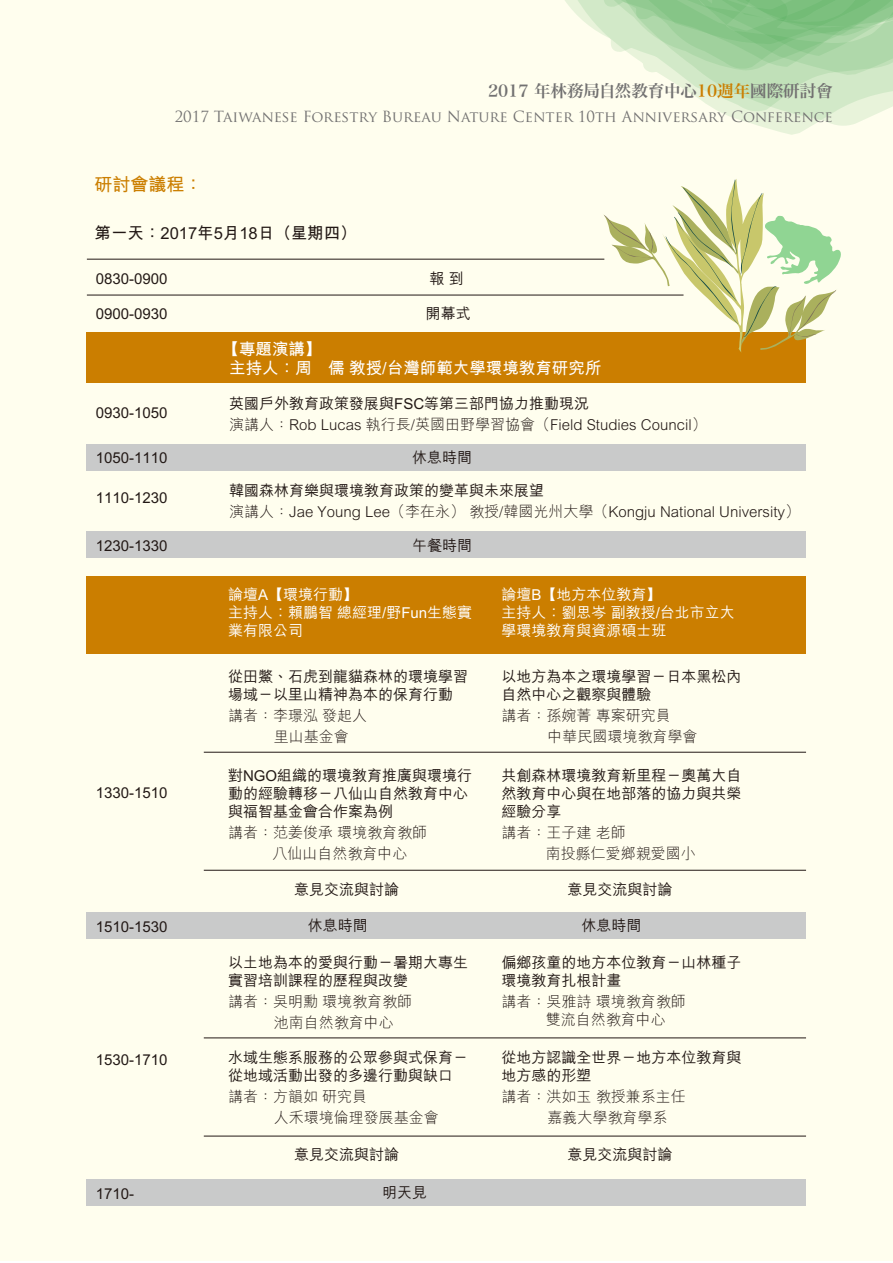
<style>
.page{position:relative;width:893px;height:1263px;background:#fff}
.page>*{position:absolute;margin:0;border:0;box-sizing:border-box;transform-origin:0 0}
.t1{font:700 18px "M Hei";color:#cb7e00}
.t2{font:700 16.5px/19.8px "M Hei";color:#fff}
.t3{font:16.5px "Hira Min Pro W6";color:#727171}
.t4{font:700 16.5px "M Hei";color:#221815}
.t5{font:500 15px/18px "M Hei";color:#221815}
.t6{font:300 15px/21px "M Hei";color:#221815}
.t7{font:500 15px/18px "M Hei";color:#fff}
.t8{font:15px "Trajan Pro";color:#727171}
.s1{color:#cb7e00}
</style>
<div class="page">
<div style="left:0;top:0;width:893px;height:1261px;background:#fffeee"></div>
<svg style="left:761px;top:126px;width:50px;height:9px"></svg>
<svg style="left:565px;top:0;width:328px;height:126px"></svg>
<div style="left:87px;top:444px;width:719px;height:26px;background:#c9caca"></div>
<div style="left:87px;top:531px;width:719px;height:27px;background:#c9caca"></div>
<div style="left:87px;top:912px;width:719px;height:27px;background:#c9caca"></div>
<div style="left:87px;top:576px;width:719px;height:77px;background:#cb7e00"></div>
<div style="left:87px;top:332px;width:719px;height:51px;background:#cb7e00"></div>
<div style="left:87px;top:1179px;width:719px;height:27px;background:#c9caca"></div>
<hr style="left:87px;top:295px;width:596px;height:1px;background:#221815">
<hr style="left:204px;top:752px;width:602px;height:1px;background:#221815">
<hr style="left:204px;top:870px;width:602px;height:1px;background:#221815">
<hr style="left:204px;top:1038px;width:602px;height:1px;background:#221815">
<hr style="left:204px;top:1136px;width:602px;height:1px;background:#221815">
<svg style="left:602px;top:179px;width:239px;height:174px"></svg>
<hr style="left:87px;top:259px;width:517px;height:1px;background:#221815">
<p class="t3" style="left:488px;top:76px;width:346px">2017 年林務局自然教育中心<span class="s1">10週年</span>國際研討會</p>
<p class="t8" style="left:175px;top:107px;width:659px">2017 Taiwanese Forestry Bureau Nature Center 10th Anniversary Conference</p>
<p class="t1" style="left:94px;top:175px;width:109px">研討會議程：</p>
<p class="t4" style="left:94px;top:225px;width:264px">第一天：2017年5月18日（星期四）</p>
<p class="t5" style="left:96px;top:270px;width:73px">0830-0900</p>
<p class="t5" style="left:430px;top:270px;width:36px">報 到</p>
<p class="t5" style="left:96px;top:305px;width:73px">0900-0930</p>
<p class="t5" style="left:426px;top:305px;width:46px">開幕式</p>
<p class="t5" style="left:96px;top:404px;width:73px">0930-1050</p>
<p class="t2" style="left:229px;top:339px;width:374px;text-indent:-7px">【專題演講】<br>主持人：周　儒 教授/台灣師範大學環境教育研究所</p>
<p class="t5" style="left:229px;top:395px;width:361px">英國戶外教育政策發展與FSC等第三部門協力推動現況</p>
<p class="t6" style="left:229px;top:414px;width:479px">演講人：Rob Lucas 執行長/英國田野學習協會（Field Studies Council）</p>
<p class="t5" style="left:96px;top:449px;width:73px">1050-1110</p>
<p class="t5" style="left:412px;top:449px;width:61px">休息時間</p>
<p class="t5" style="left:96px;top:489px;width:73px">1110-1230</p>
<p class="t5" style="left:96px;top:537px;width:73px">1230-1330</p>
<p class="t5" style="left:96px;top:784px;width:73px">1330-1510</p>
<p class="t5" style="left:96px;top:918px;width:73px">1510-1530</p>
<p class="t5" style="left:96px;top:1051px;width:73px">1530-1710</p>
<p class="t5" style="left:229px;top:482px;width:316px">韓國森林育樂與環境教育政策的變革與未來展望</p>
<p class="t6" style="left:229px;top:501px;width:572px">演講人：Jae Young Lee（李在永） 教授/韓國光州大學（Kongju National University）</p>
<p class="t5" style="left:412px;top:537px;width:61px">午餐時間</p>
<p class="t7" style="left:228px;top:585px;width:246px">論壇A【環境行動】<br>主持人：賴鵬智 總經理/野Fun生態實業有限公司</p>
<p class="t7" style="left:502px;top:585px;width:235px">論壇B【地方本位教育】<br>主持人：劉思岑 副教授/台北市立大學環境教育與資源碩士班</p>
<p class="t5" style="left:228px;top:667px;width:241px">從田鱉、石虎到龍貓森林的環境學習場域－以里山精神為本的保育行動</p>
<p class="t6" style="left:274px;top:705px;width:95px;text-indent:-46px">講者：李璟泓 發起人里山基金會</p>
<p class="t5" style="left:228px;top:767px;width:246px">對NGO組織的環境教育推廣與環境行動的經驗轉移－八仙山自然教育中心與福智基金會合作案為例</p>
<p class="t6" style="left:272px;top:823px;width:156px;text-indent:-44px">講者：范姜俊承 環境教育教師八仙山自然教育中心</p>
<p class="t5" style="left:502px;top:667px;width:241px">以地方為本之環境學習－日本黑松內自然中心之觀察與體驗</p>
<p class="t6" style="left:547px;top:705px;width:151px;text-indent:-46px">講者：孫婉菁 專案研究員<br>中華民國環境教育學會</p>
<p class="t5" style="left:502px;top:767px;width:241px;text-align:justify">共創森林環境教育新里程－奧萬大自然教育中心與在地部落的協力與共榮經驗分享</p>
<p class="t6" style="left:546px;top:823px;width:151px;text-indent:-44px">講者：王子建 老師<br>南投縣仁愛鄉親愛國小</p>
<p class="t5" style="left:294px;top:880px;width:106px">意見交流與討論</p>
<p class="t5" style="left:568px;top:880px;width:106px">意見交流與討論</p>
<p class="t5" style="left:308px;top:917px;width:61px">休息時間</p>
<p class="t5" style="left:581px;top:917px;width:61px">休息時間</p>
<p class="t5" style="left:228px;top:954px;width:241px">以土地為本的愛與行動－暑期大專生實習培訓課程的歷程與改變</p>
<p class="t6" style="left:274px;top:992px;width:140px;text-indent:-46px">講者：吳明勳 環境教育教師池南自然教育中心</p>
<p class="t5" style="left:228px;top:1049px;width:241px">水域生態系服務的公眾參與式保育－從地域活動出發的多邊行動與缺口</p>
<p class="t6" style="left:274px;top:1087px;width:167px;text-indent:-46px">講者：方韻如 研究員<br>人禾環境倫理發展基金會</p>
<p class="t5" style="left:502px;top:954px;width:241px">偏鄉孩童的地方本位教育－山林種子環境教育扎根計畫</p>
<p class="t6" style="left:546px;top:993px;width:141px;line-height:18px;text-indent:-44px">講者：吳雅詩 環境教育教師雙流自然教育中心</p>
<p class="t5" style="left:502px;top:1049px;width:241px">從地方認識全世界－地方本位教育與地方感的形塑</p>
<p class="t6" style="left:547px;top:1087px;width:140px;text-indent:-46px">講者：洪如玉 教授兼系主任嘉義大學教育學系</p>
<p class="t5" style="left:294px;top:1146px;width:106px">意見交流與討論</p>
<p class="t5" style="left:568px;top:1146px;width:106px">意見交流與討論</p>
<p class="t5" style="left:96px;top:1185px;width:40px">1710-</p>
<p class="t5" style="left:382px;top:1184px;width:46px">明天見</p>
</div>
